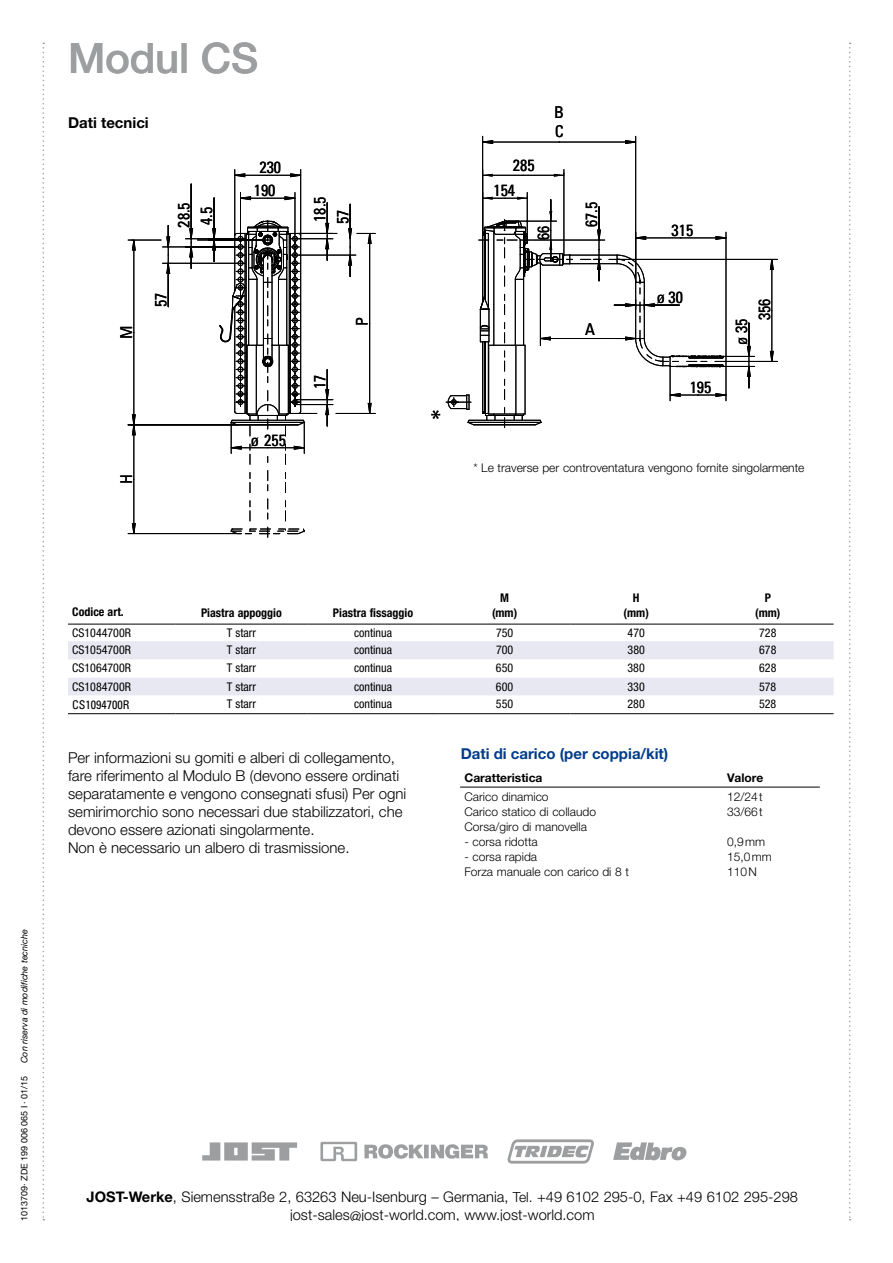
<style>
.page{position:relative;width:893px;height:1263px;background:#fff}
.page>*{position:absolute;margin:0;border:0;box-sizing:border-box;transform-origin:0 0}
.t1{font:500 42px "Helvetica Neue LT Pro";letter-spacing:-.005em;color:#9c9e9f}
.t2{font:24.3px "Myriad Pro";color:#000}
.t3{font:condensed 16.2px/23px "Univers";color:#000}
.t4{font:300 15px/18px "Helvetica Neue LT";color:#000}
.t5{font:700 15px "Helvetica Neue LT Pro";color:#003c8a}
.t6{font:700 15px "Helvetica Neue LT Pro";color:#000}
.t7{font:300 14.7px/17.9px "Helvetica Neue LT Pro";color:#000;text-align:center}
.t8{font:300 12px "Helvetica Neue LT Pro";color:#000}
.t9{font:condensed 12px "Helvetica Neue LT Pro";color:#000}
.t10{font:700 condensed 12px/14.4px "Helvetica Neue LT Pro";color:#000;text-align:center}
.t11{font:700 12px "Helvetica Neue LT Pro";color:#000}
.t12{font:condensed 12px "Univers";color:#000}
.t13{font:italic 9px "Helvetica Neue LT Pro";letter-spacing:-.005em;color:#000}
.t14{font:9px "Helvetica Neue LT Pro";color:#000}
.s1{font-weight:700}
.s2{font-size:13.8px}
</style>
<div class="page">
<svg style="left:43px;top:43px;width:1px;height:1177px"></svg>
<svg style="left:849px;top:43px;width:2px;height:1177px"></svg>
<svg style="left:202px;top:1142px;width:95px;height:18px"></svg>
<svg style="left:613px;top:1142px;width:73px;height:18px"></svg>
<svg style="left:320px;top:1142px;width:168px;height:19px"></svg>
<svg style="left:507px;top:1139px;width:87px;height:24px"></svg>
<svg style="left:68px;top:641px;width:766px;height:54px"></svg>
<hr style="left:68px;top:624px;width:108px;height:1px;background:#000">
<hr style="left:176px;top:624px;width:131px;height:1px;background:#000">
<hr style="left:307px;top:624px;width:132px;height:1px;background:#000">
<hr style="left:439px;top:624px;width:131px;height:1px;background:#000">
<hr style="left:570px;top:624px;width:132px;height:1px;background:#000">
<hr style="left:702px;top:624px;width:132px;height:1px;background:#000">
<hr style="left:68px;top:713px;width:108px;height:1px;background:#000">
<hr style="left:176px;top:713px;width:131px;height:1px;background:#000">
<hr style="left:307px;top:713px;width:132px;height:1px;background:#000">
<hr style="left:439px;top:713px;width:131px;height:1px;background:#000">
<hr style="left:570px;top:713px;width:132px;height:1px;background:#000">
<hr style="left:702px;top:713px;width:132px;height:1px;background:#000">
<hr style="left:460px;top:787px;width:360px;height:1px;background:#000">
<svg style="left:770px;top:351px;width:3px;height:10px"></svg>
<svg style="left:770px;top:260px;width:3px;height:10px"></svg>
<svg style="left:235px;top:174px;width:10px;height:3px"></svg>
<svg style="left:290px;top:174px;width:10px;height:3px"></svg>
<svg style="left:483px;top:140px;width:10px;height:4px"></svg>
<svg style="left:625px;top:140px;width:10px;height:4px"></svg>
<svg style="left:167px;top:264px;width:3px;height:9px"></svg>
<hr style="left:132px;top:533px;width:105px;height:1px;background:#000">
<svg style="left:128px;top:523px;width:6px;height:11px"></svg>
<hr style="left:134px;top:479px;width:1px;height:55px;background:#000">
<hr style="left:134px;top:425px;width:1px;height:54px;background:#000">
<hr style="left:197px;top:240px;width:64px;height:1px;background:#000">
<svg style="left:128px;top:240px;width:33px;height:10px"></svg>
<hr style="left:132px;top:424px;width:105px;height:1px;background:#000">
<svg style="left:128px;top:415px;width:6px;height:20px"></svg>
<hr style="left:134px;top:240px;width:1px;height:92px;background:#000">
<hr style="left:134px;top:332px;width:1px;height:93px;background:#000">
<hr style="left:725px;top:361px;width:53px;height:1px;background:#000">
<hr style="left:619px;top:259px;width:159px;height:1px;background:#000">
<hr style="left:771px;top:310px;width:1px;height:51px;background:#000">
<hr style="left:771px;top:259px;width:1px;height:51px;background:#000">
<hr style="left:234px;top:170px;width:1px;height:65px;background:#000">
<hr style="left:300px;top:170px;width:1px;height:65px;background:#000">
<hr style="left:235px;top:175px;width:33px;height:1px;background:#000">
<hr style="left:268px;top:175px;width:33px;height:1px;background:#000">
<hr style="left:482px;top:136px;width:1px;height:99px;background:#000">
<hr style="left:635px;top:136px;width:1px;height:146px;background:#000">
<hr style="left:483px;top:142px;width:76px;height:1px;background:#000">
<hr style="left:559px;top:142px;width:77px;height:1px;background:#000">
<hr style="left:185px;top:238px;width:55px;height:1px;background:#000">
<hr style="left:191px;top:184px;width:1px;height:59px;background:#000">
<svg style="left:189px;top:228px;width:4px;height:40px"></svg>
<hr style="left:162px;top:247px;width:78px;height:1px;background:#000">
<hr style="left:162px;top:263px;width:74px;height:1px;background:#000">
<svg style="left:167px;top:225px;width:3px;height:22px"></svg>
<hr style="left:168px;top:225px;width:1px;height:30px;background:#000">
<hr style="left:168px;top:255px;width:1px;height:52px;background:#000">
<svg style="left:483px;top:170px;width:10px;height:7px"></svg>
<hr style="left:564px;top:173px;width:1px;height:83px;background:#000">
<svg style="left:554px;top:170px;width:11px;height:7px"></svg>
<hr style="left:483px;top:175px;width:40px;height:1px;background:#000">
<hr style="left:523px;top:175px;width:41px;height:1px;background:#000">
<svg style="left:208px;top:192px;width:547px;height:345px"></svg>
<h1 class="t1" style="left:68px;top:32px;width:192px">Modul CS</h1>
<p class="t6" style="left:68px;top:113px;width:82px">Dati tecnici</p>
<p class="t3" style="left:172px;top:228px;width:27px;rotate:-90deg">28.5<br>4.5</p>
<p class="t3" style="left:114px;top:339px;width:15px;rotate:-90deg">M</p>
<p class="t3" style="left:149px;top:307px;width:16px;rotate:-90deg">57</p>
<p class="t3" style="left:114px;top:484px;width:11px;rotate:-90deg">H</p>
<p class="t3" style="left:260px;top:156px;width:23px">230</p>
<p class="t3" style="left:254px;top:179px;width:23px">190</p>
<p class="t3" style="left:251px;top:428px;width:37px">ø 255</p>
<p class="t3" style="left:308px;top:224px;width:29px;rotate:-90deg">18.5<br>57</p>
<p class="t3" style="left:308px;top:389px;width:16px;rotate:-90deg">17</p>
<p class="t3" style="left:350px;top:326px;width:10px;rotate:-90deg">P</p>
<h2 class="t2" style="left:431px;top:404px;width:12px">*</h2>
<p class="t3" style="left:513px;top:153px;width:23px">285</p>
<p class="t3" style="left:493px;top:179px;width:23px">154</p>
<p class="t3" style="left:554px;top:102px;width:11px;line-height:18.9px">B<br>C</p>
<p class="t3" style="left:531px;top:240px;width:16px;rotate:-90deg">66</p>
<p class="t3" style="left:580px;top:227px;width:27px;rotate:-90deg">67.5</p>
<p class="t3" style="left:585px;top:317px;width:11px">A</p>
<p class="t3" style="left:672px;top:218px;width:23px">315</p>
<p class="t3" style="left:657px;top:286px;width:27px">ø30</p>
<p class="t3" style="left:690px;top:376px;width:23px">195</p>
<p class="t3" style="left:729px;top:320px;width:23px;text-indent:-24px;rotate:-90deg">ø35<br>356</p>
<p class="t8" style="left:473px;top:460px;width:333px">* Le traverse per controventatura vengono fornite singolarmente</p>
<p class="t13" style="left:19px;top:1063px;width:136px;rotate:-90deg">Con riserva di modifiche tecniche</p>
<p class="t14" style="left:19px;top:1221px;width:147px;rotate:-90deg">1013709· ZDE 199 006 065 I · 01/15</p>
<p class="t10" style="left:72px;top:604px;width:53px">Codice art.</p>
<p class="t10" style="left:201px;top:605px;width:82px">Piastra appoggio</p>
<p class="t10" style="left:333px;top:605px;width:82px">Piastra fissaggio</p>
<p class="t10" style="left:492px;top:591px;width:27px">M (mm)</p>
<p class="t10" style="left:624px;top:591px;width:27px">H (mm)</p>
<p class="t10" style="left:755px;top:591px;width:27px">P (mm)</p>
<p class="t9" style="left:72px;top:626px;width:60px">CS1044700R</p>
<p class="t9" style="left:227px;top:626px;width:31px">T starr</p>
<p class="t9" style="left:354px;top:626px;width:39px">continua</p>
<p class="t9" style="left:496px;top:626px;width:19px">750</p>
<p class="t9" style="left:628px;top:626px;width:19px">470</p>
<p class="t9" style="left:759px;top:626px;width:19px">728</p>
<p class="t9" style="left:72px;top:643px;width:60px">CS1054700R</p>
<p class="t9" style="left:227px;top:643px;width:31px">T starr</p>
<p class="t9" style="left:354px;top:643px;width:39px">continua</p>
<p class="t9" style="left:496px;top:643px;width:19px">700</p>
<p class="t9" style="left:628px;top:643px;width:19px">380</p>
<p class="t9" style="left:759px;top:643px;width:19px">678</p>
<p class="t9" style="left:72px;top:661px;width:60px">CS1064700R</p>
<p class="t9" style="left:227px;top:661px;width:31px">T starr</p>
<p class="t9" style="left:354px;top:661px;width:39px">continua</p>
<p class="t9" style="left:496px;top:661px;width:19px">650</p>
<p class="t9" style="left:628px;top:661px;width:19px">380</p>
<p class="t9" style="left:759px;top:661px;width:19px">628</p>
<p class="t9" style="left:72px;top:679px;width:60px">CS1084700R</p>
<p class="t9" style="left:227px;top:679px;width:31px">T starr</p>
<p class="t9" style="left:354px;top:679px;width:39px">continua</p>
<p class="t9" style="left:496px;top:679px;width:19px">600</p>
<p class="t9" style="left:627px;top:679px;width:19px">330</p>
<p class="t9" style="left:759px;top:679px;width:19px">578</p>
<p class="t12" style="left:72px;top:697px;width:59px">CS1094700R</p>
<p class="t9" style="left:227px;top:697px;width:31px">T starr</p>
<p class="t9" style="left:354px;top:697px;width:39px">continua</p>
<p class="t9" style="left:496px;top:697px;width:19px">550</p>
<p class="t9" style="left:627px;top:697px;width:19px">280</p>
<p class="t9" style="left:759px;top:697px;width:19px">528</p>
<p class="t4" style="left:68px;top:748px;width:329px">Per informazioni su gomiti e alberi di collegamento,</p>
<p class="t5" style="left:461px;top:744px;width:209px">Dati di carico (per coppia/kit)</p>
<p class="t4" style="left:68px;top:766px;width:340px">fare riferimento al Modulo B (devono essere ordinati separatamente e vengono consegnati sfusi) Per ogni semirimorchio sono necessari due stabilizzatori, che devono essere azionati singolarmente.<br>Non è necessario un albero di trasmissione.</p>
<p class="t11" style="left:464px;top:770px;width:79px">Caratteristica</p>
<p class="t11" style="left:727px;top:770px;width:38px">Valore</p>
<p class="t8" style="left:464px;top:789px;width:86px">Carico dinamico</p>
<p class="t8" style="left:727px;top:789px;width:37px">12/24t</p>
<p class="t8" style="left:464px;top:804px;width:133px">Carico statico di collaudo</p>
<p class="t8" style="left:727px;top:804px;width:37px">33/66t</p>
<p class="t8" style="left:464px;top:819px;width:124px">Corsa/giro di manovella</p>
<p class="t8" style="left:464px;top:834px;width:75px">- corsa ridotta</p>
<p class="t8" style="left:727px;top:834px;width:40px">0,9mm</p>
<p class="t8" style="left:464px;top:849px;width:74px">- corsa rapida</p>
<p class="t8" style="left:727px;top:849px;width:46px">15,0mm</p>
<p class="t8" style="left:464px;top:864px;width:166px">Forza manuale con carico di 8 t</p>
<p class="t8" style="left:727px;top:864px;width:31px">110N</p>
<p class="t7" style="left:87px;top:1187px;width:713px"><span class="s1">JOST-Werke</span>, Siemensstraße 2, 63263 Neu-Isenburg – Germania, <span class="s2">Tel.</span> +49 6102 295-0, Fax +49 6102 295-298 jost-sales@jost-world.com, www.jost-world.com</p>
</div>
